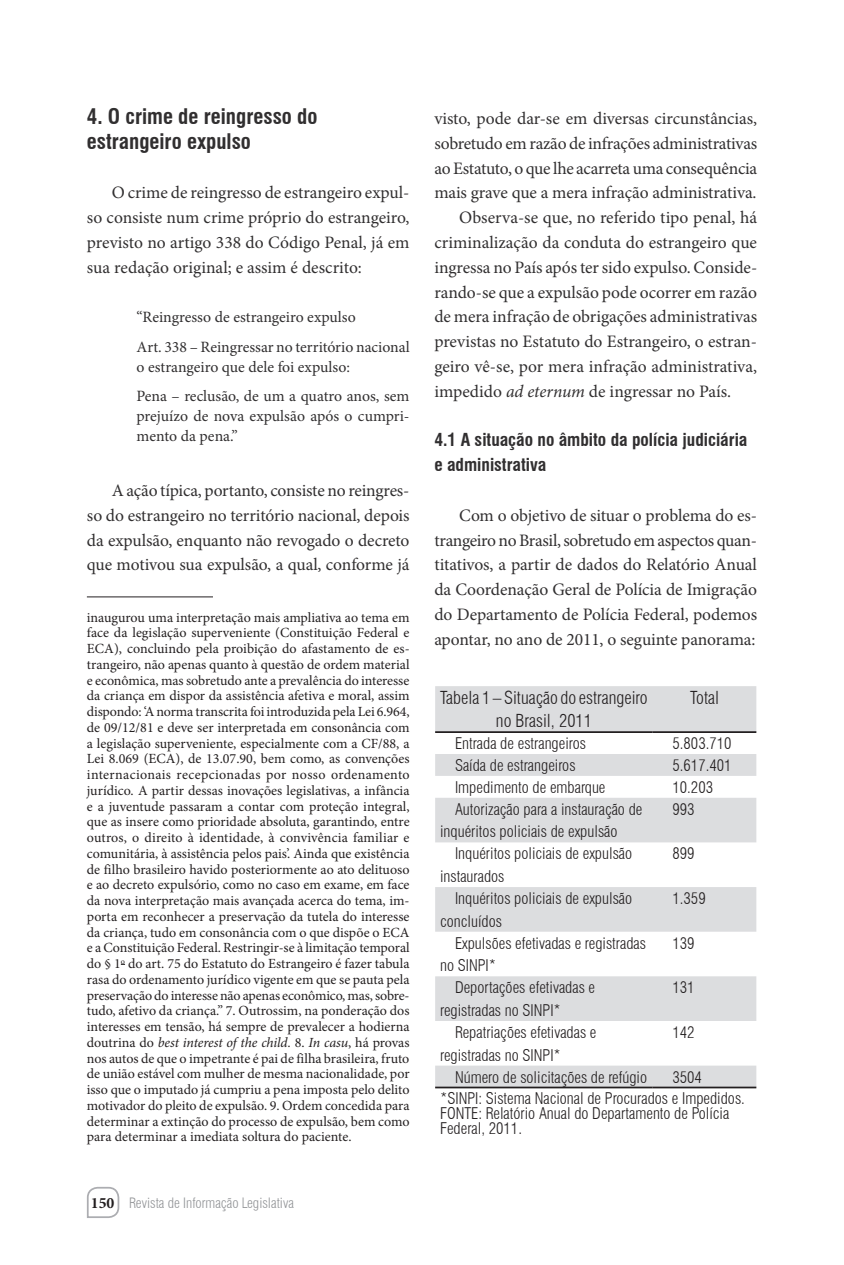
<style>
.page{position:relative;width:844px;height:1265px;background:#fff}
.page>*{position:absolute;margin:0;border:0;box-sizing:border-box;transform-origin:0 0}
.t1{font:700 condensed 21px/24.8px "Swiss 721 BT";color:#312f30}
.t2{font:17.5px/24.8px "Minion Pro";letter-spacing:-.005em;color:#312f30;text-align:justify}
.t3{font:700 condensed 17.5px/24.8px "Swiss 721 BT";color:#312f30}
.t4{font:300 condensed 17.5px/22.8px "Swiss 721 BT";color:#231f20;text-align:center}
.t5{font:300 condensed 15.75px/22.8px "Swiss 721 BT";color:#231f20}
.t6{font:15.75px/29.1px "Minion Pro";color:#312f30}
.t7{font:14px/15.8px "Minion Pro";color:#231f20;text-align:justify}
.t8{font:300 condensed 14px "Swiss 721 BT";color:#939598}
.s1{font-style:italic}
.s2{font-family:"Minion Pro";font-weight:700;font-stretch:normal;font-size:15.75px;color:#231f20}
</style>
<div class="page">
<svg style="left:87px;top:1186px;width:33px;height:32px"></svg>
<hr style="left:87px;top:597px;width:126px;height:1px;background:#231f20">
<svg style="left:435px;top:686px;width:321px;height:401px;fill:#dcdddf"></svg>
<hr style="left:435px;top:731px;width:217px;height:2px;background:#231f20">
<hr style="left:652px;top:731px;width:104px;height:2px;background:#231f20">
<hr style="left:435px;top:1087px;width:217px;height:1px;background:#231f20">
<hr style="left:652px;top:1087px;width:104px;height:1px;background:#231f20">
<h1 class="t1" style="left:87px;top:104px;width:232px">4. O crime de reingresso do estrangeiro expulso</h1>
<p class="t2" style="left:87px;top:180px;width:324px;text-indent:25px">O crime de reingresso de estrangeiro expul&shy;so consiste num crime próprio do estrangeiro, previsto no artigo 338 do Código Penal, já em sua redação original; e assim é descrito:</p>
<p class="t6" style="left:136px;top:303px;width:275px">“Reingresso de estrangeiro expulso<br>Art. 338 – Reingressar no território nacional</p>
<p class="t6" style="left:136px;top:352px;width:274px">o estrangeiro que dele foi expulso:<br>Pena – reclusão, de um a quatro anos, sem</p>
<p class="t6" style="left:136px;top:406px;width:274px;line-height:20.1px">prejuízo de nova expulsão após o cumpri&shy;mento da pena.”</p>
<p class="t2" style="left:87px;top:478px;width:324px;text-indent:25px">A ação típica, portanto, consiste no reingres&shy;so do estrangeiro no território nacional, depois da expulsão, enquanto não revogado o decreto que motivou sua expulsão, a qual, conforme já</p>
<p class="t7" style="left:87px;top:609px;width:324px">inaugurou uma interpretação mais ampliativa ao tema em face da legislação superveniente (Constituição Federal e ECA), concluindo pela proibição do afastamento de es&shy;trangeiro, não apenas quanto à questão de ordem material e econômica, mas sobretudo ante a prevalência do interesse da criança em dispor da assistência afetiva e moral, assim dispondo: ‘A norma transcrita foi introduzida pela Lei 6.964, de 09/12/81 e deve ser interpretada em consonância com a legislação superveniente, especialmente com a CF/88, a Lei 8.069 (ECA), de 13.07.90, bem como, as convenções internacionais recepcionadas por nosso ordenamento jurídico. A partir dessas inovações legislativas, a infância e a juventude passaram a contar com proteção integral, que as insere como prioridade absoluta, garantindo, entre outros, o direito à identidade, à convivência familiar e comunitária, à assistência pelos pais’. Ainda que existência de filho brasileiro havido posteriormente ao ato delituoso e ao decreto expulsório, como no caso em exame, em face da nova interpretação mais avançada acerca do tema, im&shy;porta em reconhecer a preservação da tutela do interesse da criança, tudo em consonância com o que dispõe o ECA e a Constituição Federal. Restringir-se à limitação temporal do § 1<sup>o</sup> do art. 75 do Estatuto do Estrangeiro é fazer tabula rasa do ordenamento jurídico vigente em que se pauta pela preservação do interesse não apenas econômico, mas, sobre&shy;tudo, afetivo da criança.” 7. Outrossim, na ponderação dos interesses em tensão, há sempre de prevalecer a hodierna doutrina do <span class="s1">best interest of the child.</span> 8. <span class="s1">In casu</span>, há provas nos autos de que o impetrante é pai de filha brasileira, fruto de união estável com mulher de mesma nacionalidade, por isso que o imputado já cumpriu a pena imposta pelo delito motivador do pleito de expulsão. 9. Ordem concedida para determinar a extinção do processo de expulsão, bem como para determinar a imediata soltura do paciente.</p>
<p class="t8" style="left:91px;top:1195px;width:204px"><span class="s2">150</span> Revista de Informação Legislativa</p>
<p class="t2" style="left:434px;top:106px;width:324px">visto, pode dar-se em diversas circunstâncias,</p>
<p class="t2" style="left:434px;top:131px;width:324px">sobretudo em razão de infrações administrativas</p>
<p class="t2" style="left:434px;top:156px;width:324px">ao Estatuto, o que lhe acarreta uma consequência</p>
<p class="t2" style="left:434px;top:180px;width:323px">mais grave que a mera infração administrativa.</p>
<p class="t2" style="left:459px;top:205px;width:299px">Observa-se que, no referido tipo penal, há</p>
<p class="t2" style="left:434px;top:230px;width:324px">criminalização da conduta do estrangeiro que</p>
<p class="t2" style="left:434px;top:255px;width:324px">ingressa no País após ter sido expulso. Conside-</p>
<p class="t2" style="left:434px;top:280px;width:324px">rando-se que a expulsão pode ocorrer em razão</p>
<p class="t2" style="left:434px;top:304px;width:324px">de mera infração de obrigações administrativas</p>
<p class="t2" style="left:434px;top:329px;width:324px">previstas no Estatuto do Estrangeiro, o estran-</p>
<p class="t2" style="left:434px;top:354px;width:324px">geiro vê-se, por mera infração administrativa,</p>
<p class="t2" style="left:434px;top:379px;width:298px">impedido <span class="s1">ad eternum</span> de ingressar no País.</p>
<p class="t3" style="left:434px;top:428px;width:314px">4.1 A situação no âmbito da polícia judiciária e administrativa</p>
<p class="t2" style="left:434px;top:503px;width:324px;text-indent:25px">Com o objetivo de situar o problema do es&shy;trangeiro no Brasil, sobretudo em aspectos quan&shy;titativos, a partir de dados do Relatório Anual da Coordenação Geral de Polícia de Imigração do Departamento de Polícia Federal, podemos apontar, no ano de 2011, o seguinte panorama:</p>
<p class="t4" style="left:440px;top:687px;width:209px">Tabela 1 – Situação do estrangeiro no Brasil, 2011</p>
<p class="t4" style="left:689px;top:687px;width:30px">Total</p>
<p class="t5" style="left:455px;top:732px;width:132px">Entrada de estrangeiros</p>
<p class="t5" style="left:672px;top:732px;width:60px">5.803.710</p>
<p class="t5" style="left:455px;top:754px;width:122px">Saída de estrangeiros</p>
<p class="t5" style="left:672px;top:754px;width:60px">5.617.401</p>
<p class="t5" style="left:455px;top:776px;width:152px">Impedimento de embarque</p>
<p class="t5" style="left:672px;top:776px;width:42px">10.203</p>
<p class="t5" style="left:440px;top:798px;width:204px;text-indent:15px">Autorização para a instauração de inquéritos policiais de expulsão</p>
<p class="t5" style="left:672px;top:798px;width:24px">993</p>
<p class="t5" style="left:440px;top:842px;width:193px;text-indent:15px">Inquéritos policiais de expulsão instaurados</p>
<p class="t5" style="left:672px;top:842px;width:24px">899</p>
<p class="t5" style="left:440px;top:887px;width:193px;text-indent:15px">Inquéritos policiais de expulsão concluídos</p>
<p class="t5" style="left:672px;top:887px;width:35px">1.359</p>
<p class="t5" style="left:440px;top:932px;width:207px;text-indent:15px">Expulsões efetivadas e registradas no SINPI*</p>
<p class="t5" style="left:672px;top:932px;width:24px">139</p>
<p class="t5" style="left:440px;top:976px;width:156px;text-indent:15px">Deportações efetivadas e registradas no SINPI*</p>
<p class="t5" style="left:672px;top:976px;width:24px">131</p>
<p class="t5" style="left:440px;top:1021px;width:158px;text-indent:15px">Repatriações efetivadas e registradas no SINPI*</p>
<p class="t5" style="left:672px;top:1021px;width:24px">142</p>
<p class="t5" style="left:455px;top:1065px;width:193px">Número de solicitações de refúgio</p>
<p class="t5" style="left:440px;top:1066px;width:306px;line-height:21.9px;text-indent:232px">3504 *SINPI: Sistema Nacional de Procurados e Impedidos.</p>
<p class="t5" style="left:440px;top:1106px;width:290px;line-height:14.9px">FONTE: Relatório Anual do Departamento de Polícia<br>Federal, 2011.</p>
</div>
